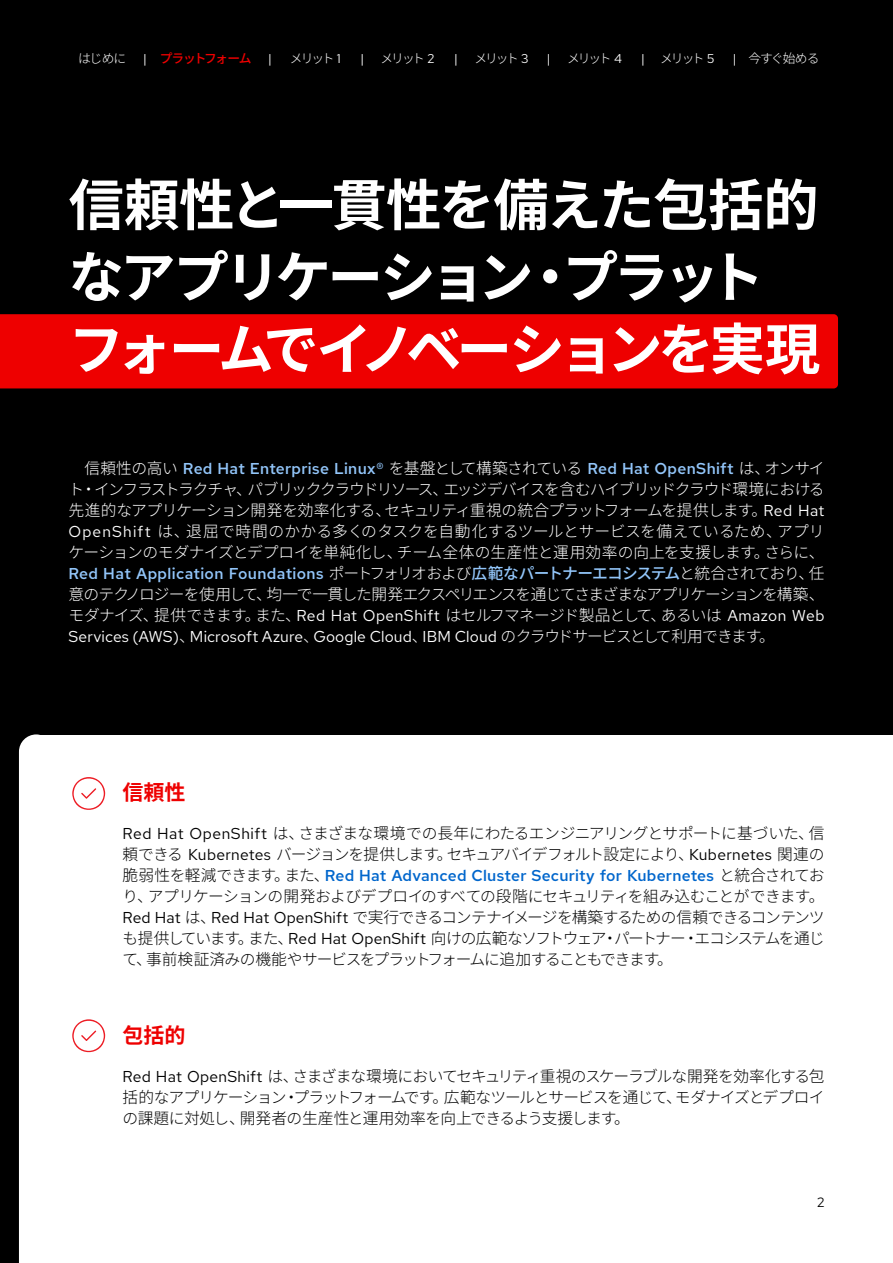
<style>
.page{position:relative;width:893px;height:1263px;background:#fff}
.page>*{position:absolute;margin:0;border:0;box-sizing:border-box;transform-origin:0 0}
.t1{font:700 55.5px/72px "Noto Sans JP";letter-spacing:-.07em;color:#fff}
.t2{font:700 21px "Noto Sans JP";letter-spacing:.005em;color:#e00}
.t3{font:300 15.75px/21px "Noto Sans JP";letter-spacing:-.055em;color:#000;text-align:justify}
.t4{font:300 15.75px/21px "Noto Sans JP";letter-spacing:-.055em;color:#fff;text-align:justify}
.t5{font:500 15.75px "Red Hat Text";letter-spacing:.02em;color:#92c5f9}
.t6{font:15.75px "Red Hat Text";letter-spacing:.01em;color:#fff}
.t7{font:500 15.75px "Red Hat Text";letter-spacing:.015em;color:#06c}
.t8{font:13.5px "Red Hat Text";color:#000}
.t9{font:300 12.75px "Noto Sans JP";letter-spacing:-.155em;color:#fff}
.t10{font:500 12.75px "Noto Sans JP";letter-spacing:-.11em;color:#e00}
.t11{font:12.75px "Red Hat Text";color:#fff}
.s1{font-family:"Red Hat Text";font-weight:400;color:#fff}
.s2{font-family:"Red Hat Text";font-weight:400}
.s3{font-family:"Noto Sans JP";font-weight:300;color:#fff}
.s4{font-family:"Noto Sans JP"}
.s5{font-family:"Noto Sans JP";font-weight:300}
.s6{font-family:"Noto Sans JP";font-weight:300;color:#000}
</style>
<div class="page">
<div style="left:0;top:0;width:893px;height:734px;background:#000"></div>
<div style="left:0;top:734px;width:38px;height:529px;background:#000"></div>
<div style="left:19px;top:734px;width:34px;height:529px;background:#fff"></div>
<div style="left:0;top:314px;width:838px;height:74px;background:#e00"></div>
<svg style="left:72px;top:777px;width:33px;height:33px"></svg>
<svg style="left:72px;top:1019px;width:33px;height:34px"></svg>
<p class="t9" style="left:78px;top:51px;width:50px">はじめに</p>
<p class="t10" style="left:143px;top:51px;width:110px"><span class="s1">|</span> プラットフォーム</p>
<p class="t11" style="left:268px;top:50px;width:5px">|</p>
<p class="t9" style="left:290px;top:51px;width:52px">メリット <span class="s2">1</span></p>
<p class="t11" style="left:360px;top:50px;width:5px">|</p>
<p class="t9" style="left:381px;top:51px;width:55px">メリット <span class="s2">2</span></p>
<p class="t11" style="left:454px;top:50px;width:5px">|</p>
<p class="t9" style="left:474px;top:51px;width:56px">メリット <span class="s2">3</span></p>
<p class="t11" style="left:547px;top:50px;width:5px">|</p>
<p class="t9" style="left:567px;top:51px;width:56px">メリット <span class="s2">4</span></p>
<p class="t9" style="left:641px;top:51px;width:75px"><span class="s2">|</span> メリット <span class="s2">5</span></p>
<p class="t9" style="left:733px;top:51px;width:88px"><span class="s2">|</span> 今すぐ始める</p>
<h1 class="t1" style="left:68px;top:170px;width:753px">信頼性と一貫性を備えた包括的なアプリケーション・プラットフォームでイノベーションを実現</h1>
<p class="t5" style="left:84px;top:458px;width:742px"><span class="s3">信頼性の高い</span> Red Hat Enterprise Linux® <span class="s3">を基盤として構築されている</span> Red Hat OpenShift <span class="s3">は、オンサイ</span></p>
<p class="t4" style="left:68px;top:479px;width:758px">ト・インフラストラクチャ、パブリッククラウドリソース、エッジデバイスを含むハイブリッドクラウド環境における先進的なアプリケーション開発を効率化する、セキュリティ重視の統合プラットフォームを提供します。<span class="s2">Red Hat OpenShift</span> は、退屈で時間のかかる多くのタスクを自動化するツールとサービスを備えているため、アプリケーションのモダナイズとデプロイを単純化し、チーム全体の生産性と運用効率の向上を支援します。さらに、</p>
<p class="t5" style="left:68px;top:563px;width:757px">Red Hat Application Foundations <span class="s3">ポートフォリオおよび</span><span class="s4">広範なパートナーエコシステム</span><span class="s3">と統合されており、任</span></p>
<p class="t4" style="left:68px;top:584px;width:758px">意のテクノロジーを使用して、均一で一貫した開発エクスペリエンスを通じてさまざまなアプリケーションを構築、モダナイズ、提供できます。また、<span class="s2">Red Hat OpenShift</span> はセルフマネージド製品として、あるいは <span class="s2">Amazon Web</span></p>
<p class="t6" style="left:68px;top:626px;width:708px">Services (AWS)<span class="s5">、</span>Microsoft Azure<span class="s5">、</span>Google Cloud<span class="s5">、</span>IBM Cloud <span class="s5">のクラウドサービスとして利用できます。</span></p>
<h2 class="t2" style="left:122px;top:781px;width:65px">信頼性</h2>
<p class="t3" style="left:122px;top:823px;width:704px"><span class="s2">Red Hat OpenShift</span> は、さまざまな環境での長年にわたるエンジニアリングとサポートに基づいた、信頼できる <span class="s2">Kubernetes</span> バージョンを提供します。セキュアバイデフォルト設定により、<span class="s2">Kubernetes</span> 関連の</p>
<p class="t7" style="left:122px;top:865px;width:703px"><span class="s6">脆弱性を軽減できます。また、</span>Red Hat Advanced Cluster Security for Kubernetes <span class="s6">と統合されてお</span></p>
<p class="t3" style="left:122px;top:886px;width:704px">り、アプリケーションの開発およびデプロイのすべての段階にセキュリティを組み込むことができます。<span class="s2">Red Hat</span> は、<span class="s2">Red Hat OpenShift</span> で実行できるコンテナイメージを構築するための信頼できるコンテンツも提供しています。また、<span class="s2">Red Hat OpenShift</span> 向けの広範なソフトウェア・パートナー・エコシステムを通じて、事前検証済みの機能やサービスをプラットフォームに追加することもできます。</p>
<h2 class="t2" style="left:122px;top:1023px;width:64px">包括的</h2>
<p class="t3" style="left:122px;top:1066px;width:704px"><span class="s2">Red Hat OpenShift</span> は、さまざまな環境においてセキュリティ重視のスケーラブルな開発を効率化する包括的なアプリケーション・プラットフォームです。広範なツールとサービスを通じて、モダナイズとデプロイの課題に対処し、開発者の生産性と運用効率を向上できるよう支援します。</p>
<p class="t8" style="left:817px;top:1194px;width:9px">2</p>
</div>
